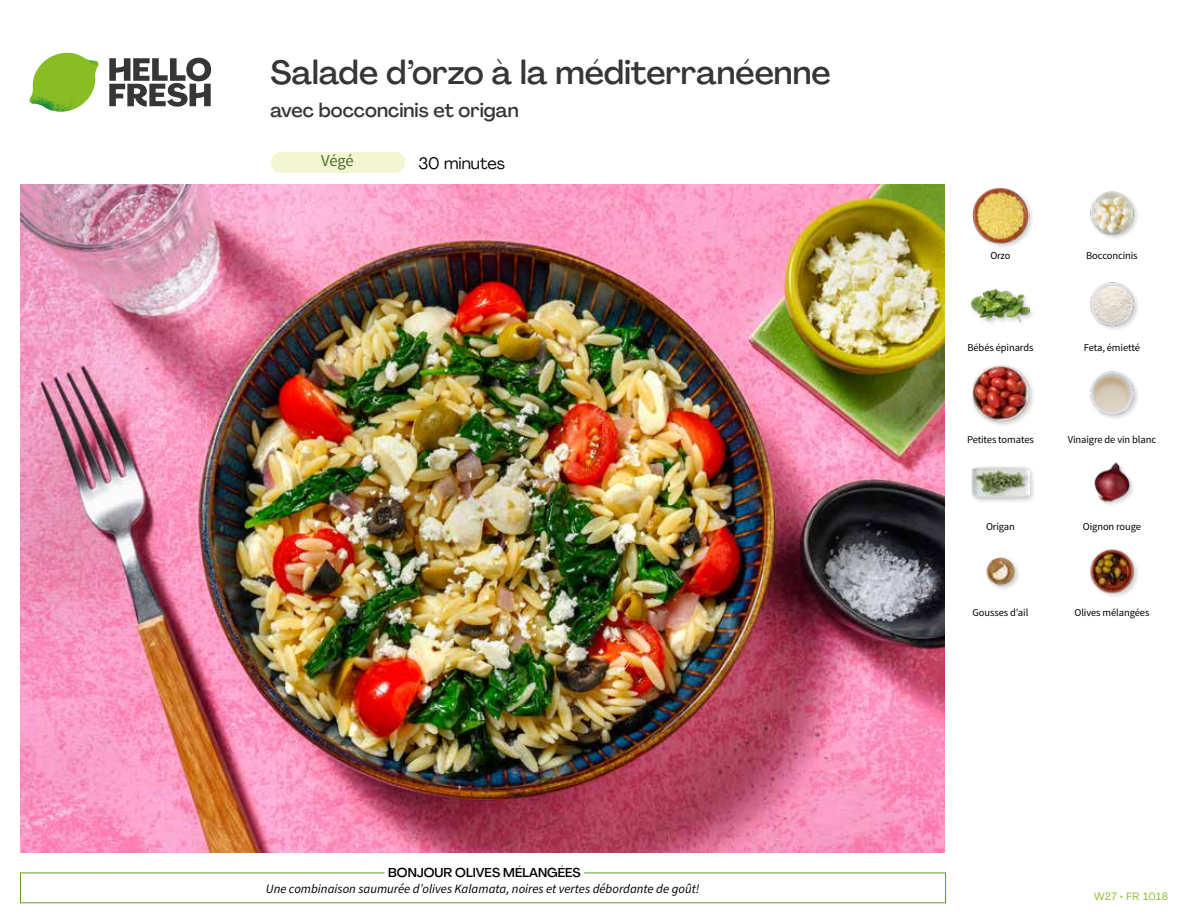
<style>
.page{position:relative;width:1188px;height:918px;background:#fff}
.page>*{position:absolute;margin:0;border:0;box-sizing:border-box;transform-origin:0 0}
.t1{font:500 33px "Agrandir";color:#373636}
.t2{font:500 19.5px "Agrandir";color:#373636}
.t3{font:16.5px "Agrandir";color:#000}
.t4{font:16.5px "Source Sans Pro";color:#4a6c2a}
.t5{font:italic 12.75px "Source Sans Pro";color:#000}
.t6{font:500 12.75px "Agrandir";color:#000}
.t7{font:10.5px "Source Sans Pro";letter-spacing:-.01em;color:#000}
.t8{font:10.5px "Agrandir";letter-spacing:.05em;color:#89bd24}
</style>
<div class="page">
<svg style="left:109px;top:57px;width:102px;height:50px"></svg>
<svg style="left:34px;top:53px;width:62px;height:40px"></svg>
<img style="left:67px;top:53px;width:32px;height:26px">
<img style="left:33px;top:75px;width:59px;height:11px">
<img style="left:29px;top:79px;width:61px;height:33px">
<img style="left:65px;top:86px;width:27px;height:25px">
<img style="left:21px;top:184px;width:924px;height:668px">
<div style="left:271px;top:152px;width:134px;height:21px;background:#f3f5d3;border-radius:10px"></div>
<img style="left:1090px;top:549px;width:48px;height:48px">
<img style="left:986px;top:557px;width:33px;height:32px">
<img style="left:1094px;top:462px;width:39px;height:43px">
<div style="left:971px;top:466px;width:65px;height:38px;background:#000;opacity:.2"></div>
<img style="left:972px;top:466px;width:57px;height:38px">
<img style="left:1090px;top:371px;width:48px;height:48px">
<div style="left:971px;top:364px;width:64px;height:64px;background:#000;opacity:.2"></div>
<img style="left:972px;top:364px;width:57px;height:58px">
<img style="left:1090px;top:282px;width:48px;height:48px">
<div style="left:970px;top:288px;width:66px;height:41px;background:#000;opacity:.2"></div>
<img style="left:972px;top:288px;width:57px;height:41px">
<img style="left:1090px;top:191px;width:47px;height:47px">
<div style="left:972px;top:187px;width:62px;height:62px;background:#000;opacity:.2"></div>
<img style="left:972px;top:187px;width:57px;height:57px">
<h1 class="t1" style="left:271px;top:52px;width:562px">Salade d’orzo à la méditerranéenne</h1>
<h2 class="t2" style="left:271px;top:98px;width:250px">avec bocconcinis et origan</h2>
<h3 class="t3" style="left:418px;top:153px;width:88px">30 minutes</h3>
<h3 class="t4" style="left:321px;top:151px;width:34px">Végé</h3>
<p class="t6" style="left:388px;top:864px;width:194px">BONJOUR OLIVES MÉLANGÉES</p>
<p class="t5" style="left:266px;top:880px;width:435px">Une combinaison saumurée d’olives Kalamata, noires et vertes débordante de goût!</p>
<p class="t7" style="left:990px;top:249px;width:22px">Orzo</p>
<p class="t7" style="left:1086px;top:249px;width:53px">Bocconcinis</p>
<p class="t7" style="left:967px;top:341px;width:68px">Bébés épinards</p>
<p class="t7" style="left:1084px;top:341px;width:58px">Feta, émietté</p>
<p class="t7" style="left:967px;top:433px;width:68px">Petites tomates</p>
<p class="t7" style="left:1068px;top:433px;width:90px">Vinaigre de vin blanc</p>
<p class="t7" style="left:986px;top:520px;width:30px">Origan</p>
<p class="t7" style="left:1083px;top:520px;width:60px">Oignon rouge</p>
<p class="t7" style="left:973px;top:606px;width:57px">Gousses d’ail</p>
<p class="t7" style="left:1075px;top:606px;width:76px">Olives mélangées</p>
<p class="t8" style="left:1094px;top:890px;width:75px">W27 • FR 1018</p>
</div>
